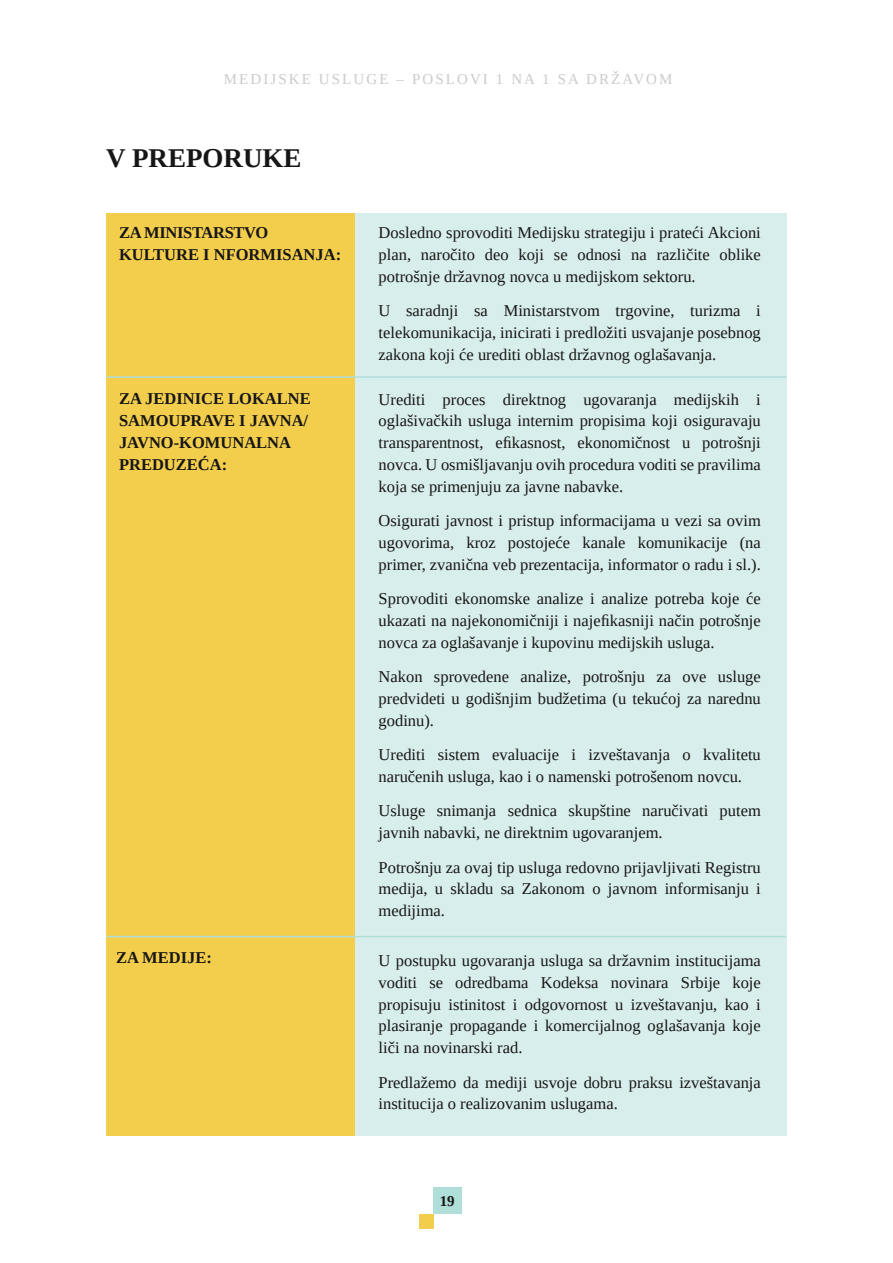
<style>
.page{position:relative;width:893px;height:1263px;background:#fff}
.page>*{position:absolute;margin:0;border:0;box-sizing:border-box;transform-origin:0 0}
.t1{font:700 27px "Tinos";color:#171616}
.t2{font:16.5px/21.8px "Tinos";color:#171616;text-align:justify}
.t3{font:700 16.5px/21.8px "Tinos";color:#171616}
.t4{font:15px "Tinos";letter-spacing:.14em;color:#cbcbcb}
.t5{font:700 15px "Tinos";color:#171616}
</style>
<div class="page">
<div style="left:419px;top:1214px;width:14px;height:14px;background:#f3ce4d"></div>
<div style="left:433px;top:1187px;width:28px;height:27px;background:#b0ded9"></div>
<div style="left:276px;top:213px;width:511px;height:922px;background:#d8eeec"></div>
<div style="left:106px;top:213px;width:249px;height:922px;background:#f3ce4d"></div>
<hr style="left:106px;top:376px;width:681px;height:2px;background:#b0ded9">
<hr style="left:106px;top:936px;width:681px;height:1px;background:#b0ded9">
<p class="t4" style="left:224px;top:70px;width:450px">MEDIJSKE USLUGE – POSLOVI 1 NA 1 SA DRŽAVOM</p>
<h1 class="t1" style="left:106px;top:140px;width:197px">V PREPORUKE</h1>
<p class="t3" style="left:119px;top:221px;width:224px">ZA MINISTARSTVO<br>KULTURE I NFORMISANJA:</p>
<p class="t2" style="left:379px;top:222px;width:384px">Dosledno sprovoditi Medijsku strategiju i prateći Akcioni plan, naročito deo koji se odnosi na različite oblike potrošnje državnog novca u medijskom sektoru.</p>
<p class="t2" style="left:379px;top:300px;width:384px">U saradnji sa Ministarstvom trgovine, turizma i telekomunikacija, inicirati i predložiti usvajanje posebnog zakona koji će urediti oblast državnog oglašavanja.</p>
<p class="t3" style="left:119px;top:388px;width:193px">ZA JEDINICE LOKALNE<br>SAMOUPRAVE I JAVNA/<br>JAVNO-KOMUNALNA<br>PREDUZEĆA:</p>
<p class="t2" style="left:379px;top:388px;width:384px">Urediti proces direktnog ugovaranja medijskih i oglašivačkih usluga internim propisima koji osiguravaju transparentnost, efikasnost, ekonomičnost u potrošnji novca. U osmišljavanju ovih procedura voditi se pravilima koja se primenjuju za javne nabavke.</p>
<p class="t2" style="left:379px;top:510px;width:384px">Osigurati javnost i pristup informacijama u vezi sa ovim ugovorima, kroz postojeće kanale komunikacije (na primer, zvanična veb prezentacija, informator o radu i sl.).</p>
<p class="t2" style="left:379px;top:587px;width:384px">Sprovoditi ekonomske analize i analize potreba koje će ukazati na najekonomičniji i najefikasniji način potrošnje novca za oglašavanje i kupovinu medijskih usluga.</p>
<p class="t2" style="left:379px;top:665px;width:384px">Nakon sprovedene analize, potrošnju za ove usluge predvideti u godišnjim budžetima (u tekućoj za narednu godinu).</p>
<p class="t2" style="left:379px;top:743px;width:384px">Urediti sistem evaluacije i izveštavanja o kvalitetu naručenih usluga, kao i o namenski potrošenom novcu.</p>
<p class="t2" style="left:379px;top:800px;width:384px">Usluge snimanja sednica skupštine naručivati putem javnih nabavki, ne direktnim ugovaranjem.</p>
<p class="t2" style="left:379px;top:856px;width:384px">Potrošnju za ovaj tip usluga redovno prijavljivati Registru medija, u skladu sa Zakonom o javnom informisanju i medijima.</p>
<p class="t3" style="left:116px;top:946px;width:97px">ZA MEDIJE:</p>
<p class="t2" style="left:379px;top:950px;width:384px">U postupku ugovaranja usluga sa državnim institucijama voditi se odredbama Kodeksa novinara Srbije koje propisuju istinitost i odgovornost u izveštavanju, kao i plasiranje propagande i komercijalnog oglašavanja koje liči na novinarski rad.</p>
<p class="t2" style="left:379px;top:1071px;width:384px">Predlažemo da mediji usvoje dobru praksu izveštavanja institucija o realizovanim uslugama.</p>
<p class="t5" style="left:440px;top:1191px;width:16px">19</p>
</div>
